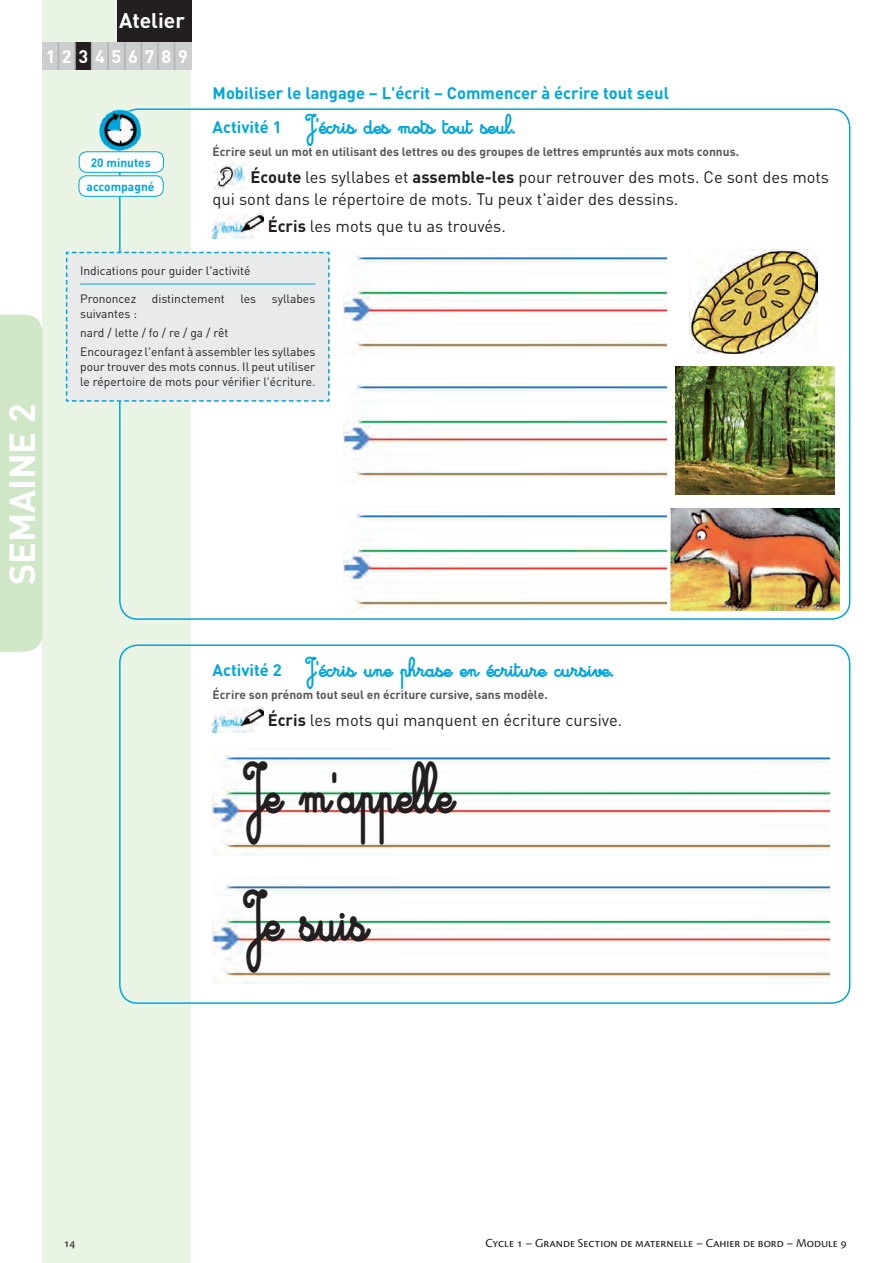
<style>
.page{position:relative;width:893px;height:1263px;background:#fff}
.page>*{position:absolute;margin:0;border:0;box-sizing:border-box;transform-origin:0 0}
.t1{font:54px "Cursivestandardbold";color:#231f20;scale:.83 1}
.t2{font:700 36px "DINOT";color:#fff}
.t3{font:21px "Cursivestandardbold";color:#00a6db}
.t4{font:700 21px "DINOT";color:#fff}
.t5{font:700 18px "DINOT";letter-spacing:.38em;color:#fff}
.t6{font:16.5px/22.5px "DINOT";color:#231f20}
.t7{font:700 16.5px "DINOT";color:#00a6db}
.t8{font:12.75px "Cronos Pro";letter-spacing:-.005em;color:#231f20}
.t9{font:12px/19.2px "DINOT";color:#231f20}
.t10{font:700 12px "DINOT";color:#57585a}
.t11{font:700 12px/24px "DINOT";color:#00a6db;text-align:center}
.s1{font-family:"DINOT";font-weight:700;font-size:16.5px}
.s2{font-weight:700}
</style>
<div class="page">
<div style="left:43px;top:0;width:148px;height:1263px;background:#e9f4e5"></div>
<div style="left:0;top:315px;width:43px;height:337px;background:#cfe7c7"></div>
<div style="left:117px;top:0;width:74px;height:43px;background:#231f20"></div>
<div style="left:43px;top:43px;width:16px;height:27px;background:#cccdcf"></div>
<div style="left:58px;top:43px;width:17px;height:27px;background:#cccdcf"></div>
<div style="left:75px;top:43px;width:17px;height:27px;background:#231f20"></div>
<div style="left:92px;top:43px;width:16px;height:27px;background:#cccdcf"></div>
<div style="left:108px;top:43px;width:17px;height:27px;background:#cccdcf"></div>
<div style="left:125px;top:43px;width:16px;height:27px;background:#cccdcf"></div>
<div style="left:141px;top:43px;width:17px;height:27px;background:#cccdcf"></div>
<div style="left:158px;top:43px;width:17px;height:27px;background:#cccdcf"></div>
<div style="left:175px;top:43px;width:16px;height:27px;background:#cccdcf"></div>
<svg style="left:58px;top:43px;width:1px;height:27px"></svg>
<hr style="left:74px;top:43px;width:2px;height:27px;background:#b0b1b5">
<svg style="left:91px;top:43px;width:1px;height:27px"></svg>
<hr style="left:107px;top:43px;width:2px;height:27px;background:#b0b1b5">
<hr style="left:124px;top:43px;width:2px;height:27px;background:#b0b1b5">
<svg style="left:141px;top:43px;width:1px;height:27px"></svg>
<hr style="left:157px;top:43px;width:2px;height:27px;background:#b0b1b5">
<svg style="left:174px;top:43px;width:1px;height:27px"></svg>
<img style="left:215px;top:164px;width:30px;height:25px">
<img style="left:213px;top:213px;width:50px;height:26px">
<img style="left:343px;top:255px;width:323px;height:100px">
<img style="left:690px;top:250px;width:127px;height:103px">
<img style="left:343px;top:384px;width:323px;height:99px">
<img style="left:675px;top:367px;width:159px;height:127px">
<img style="left:343px;top:513px;width:323px;height:99px">
<img style="left:670px;top:508px;width:170px;height:102px">
<img style="left:213px;top:707px;width:50px;height:26px">
<img style="left:213px;top:755px;width:616px;height:100px">
<img style="left:213px;top:884px;width:616px;height:100px">
<div style="left:79px;top:152px;width:84px;height:20px;background:#fff;border-radius:8px"></div>
<div style="left:79px;top:151px;width:85px;height:22px;border:1px solid #00a6db;border-radius:8px"></div>
<img style="left:99px;top:110px;width:19px;height:40px">
<div style="left:79px;top:176px;width:84px;height:20px;background:#fff;border-radius:8px"></div>
<div style="left:79px;top:175px;width:85px;height:22px;border:1px solid #00a6db;border-radius:8px"></div>
<div style="left:65px;top:251px;width:265px;height:151px;background:#e9eaeb"></div>
<div style="left:119px;top:644px;width:731px;height:360px;border:2px solid #00a6db;border-radius:18px"></div>
<h2 class="t2" style="left:-1px;top:585px;width:183px;rotate:-90deg">SEMAINE 2</h2>
<h3 class="t4" style="left:119px;top:7px;width:67px">Atelier</h3>
<h3 class="t5" style="left:46px;top:45px;width:144px">123456789</h3>
<p class="t11" style="left:87px;top:150px;width:69px">20 minutes accompagné</p>
<h3 class="t7" style="left:213px;top:82px;width:458px">Mobiliser le langage – L'écrit – Commencer à écrire tout seul</h3>
<h3 class="t3" style="left:213px;top:113px;width:304px"><span class="s1">Activité 1</span> J'écris des mots tout seul.</h3>
<p class="t10" style="left:213px;top:144px;width:528px">Écrire seul un mot en utilisant des lettres ou des groupes de lettres empruntés aux mots connus.</p>
<h3 class="t6" style="left:213px;top:165px;width:618px;text-indent:38px"><span class="s2">Écoute</span> les syllabes et <span class="s2">assemble-les</span> pour retrouver des mots. Ce sont des mots qui sont dans le répertoire de mots. Tu peux t'aider des dessins.</h3>
<h3 class="t6" style="left:268px;top:215px;width:240px"><span class="s2">Écris</span> les mots que tu as trouvés.</h3>
<p class="t9" style="left:80px;top:261px;width:172px">Indications pour guider l'activité</p>
<p class="t9" style="left:80px;top:289px;width:58px">Prononcez</p>
<p class="t9" style="left:152px;top:289px;width:74px">distinctement</p>
<p class="t9" style="left:240px;top:289px;width:17px">les</p>
<p class="t9" style="left:272px;top:289px;width:45px">syllabes</p>
<p class="t9" style="left:80px;top:304px;width:237px">suivantes :<br>nard / lette / fo / re / ga / rêt<br>Encouragez l'enfant à assembler les syllabes</p>
<p class="t9" style="left:80px;top:359px;width:237px;line-height:15px">pour trouver des mots connus. Il peut utiliser le répertoire de mots pour vérifier l'écriture.</p>
<h3 class="t3" style="left:213px;top:656px;width:402px"><span class="s1">Activité 2</span> J'écris une phrase en écriture cursive.</h3>
<p class="t10" style="left:213px;top:687px;width:337px">Écrire son prénom tout seul en écriture cursive, sans modèle.</p>
<h3 class="t6" style="left:268px;top:709px;width:356px"><span class="s2">Écris</span> les mots qui manquent en écriture cursive.</h3>
<h1 class="t1" style="left:245px;top:760px;width:254px">Je m'appelle</h1>
<h1 class="t1" style="left:245px;top:889px;width:151px">Je suis</h1>
<p class="t8" style="left:64px;top:1235px;width:13px">14</p>
<p class="t8" style="left:485px;top:1235px;width:363px">Cycle 1 – Grande Section de maternelle – Cahier de bord – Module 9</p>
</div>
